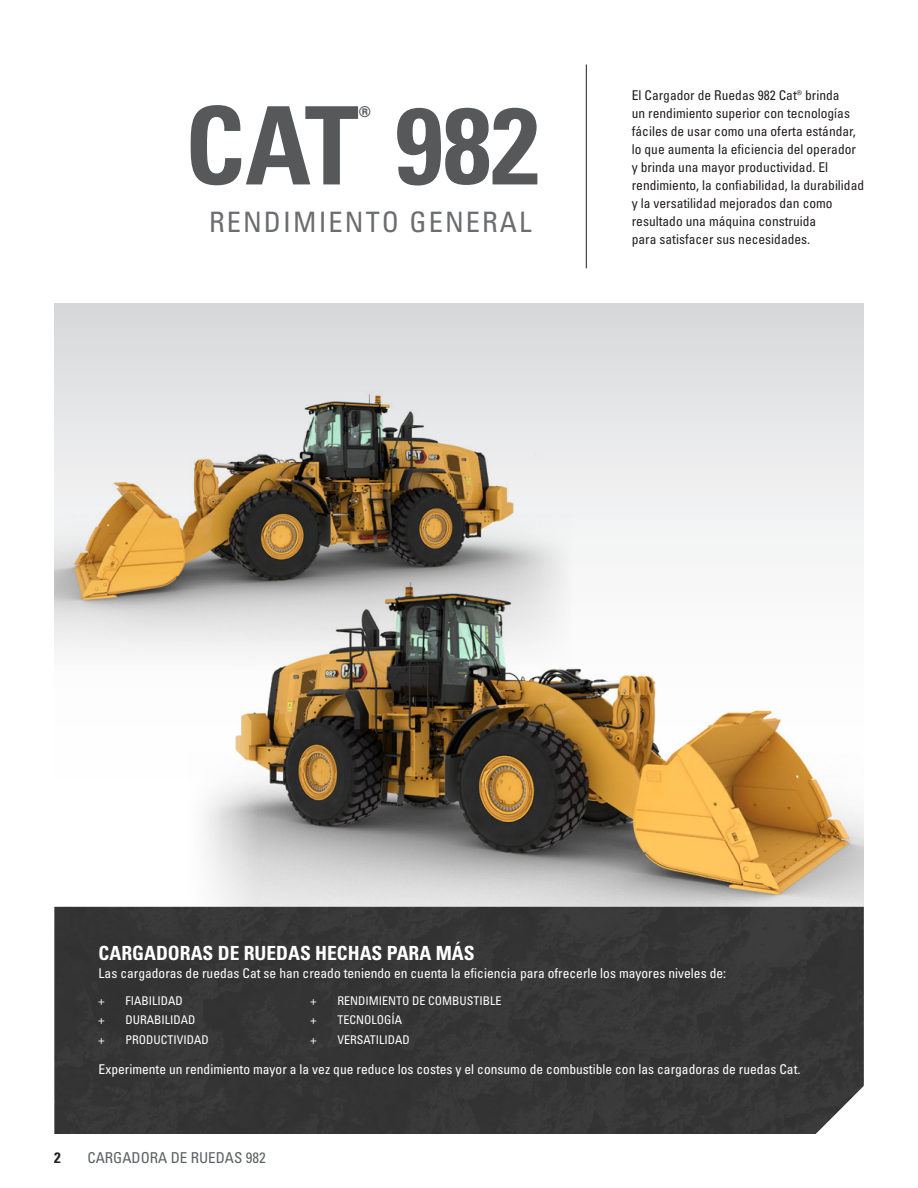
<style>
.page{position:relative;width:918px;height:1188px;background:#fff}
.page>*{position:absolute;margin:0;border:0;box-sizing:border-box;transform-origin:0 0}
.t1{font:108.3px "Univers LTCYR 67 Bold Cond";color:#57585a}
.t2{font:30.45px "Univers LTCYR 67 Bold Cond";color:#57585a}
.t3{font:condensed 28.2px "Univers LTCYR 57";letter-spacing:.075em;color:#6c6d70}
.t4{font:19.5px "Univers LTCYR 67 Bold Cond";color:#fff}
.t5{font:condensed 15px "Univers LTCYR 57";color:#5d6163}
.t6{font:15px "Univers LTCYR 67 Bold Cond";color:#231f20}
.t7{font:condensed 13.5px/18px "Univers LTCYR 57";color:#231f20}
.t8{font:condensed 13.5px "Univers LTCYR 57";color:#fff}
.t9{font:condensed 12px "Univers LTCYR 57";color:#fff}
</style>
<div class="page">
<div style="left:54px;top:907px;width:810px;height:227px;background:#363637"></div>
<hr style="left:586px;top:64px;width:1px;height:204px;background:#231f20">
<div style="left:587px;top:303px;width:277px;height:101px;background:#dddee0"></div>
<img style="left:153px;top:404px;width:711px;height:503px">
<img style="left:54px;top:303px;width:533px;height:367px">
<h1 class="t1" style="left:185px;top:80px;width:356px">CAT 982</h1>
<h2 class="t2" style="left:359px;top:99px;width:14px">®</h2>
<h3 class="t3" style="left:209px;top:204px;width:324px">RENDIMIENTO GENERAL</h3>
<p class="t7" style="left:632px;top:86px;width:234px">El Cargador de Ruedas 982 Cat® brinda<br>un rendimiento superior con tecnologías fáciles de usar como una oferta estándar, lo que aumenta la eficiencia del operador y brinda una mayor productividad. El rendimiento, la confiabilidad, la durabilidad y la versatilidad mejorados dan como resultado una máquina construida<br>para satisfacer sus necesidades.</p>
<h3 class="t4" style="left:99px;top:941px;width:378px">CARGADORAS DE RUEDAS HECHAS PARA MÁS</h3>
<p class="t8" style="left:99px;top:964px;width:629px">Las cargadoras de ruedas Cat se han creado teniendo en cuenta la eficiencia para ofrecerle los mayores niveles de:</p>
<p class="t9" style="left:99px;top:993px;width:7px">+</p>
<p class="t9" style="left:126px;top:993px;width:59px">FIABILIDAD</p>
<p class="t9" style="left:99px;top:1012px;width:7px">+</p>
<p class="t9" style="left:126px;top:1012px;width:71px">DURABILIDAD</p>
<p class="t9" style="left:99px;top:1032px;width:7px">+</p>
<p class="t9" style="left:126px;top:1032px;width:85px">PRODUCTIVIDAD</p>
<p class="t9" style="left:310px;top:993px;width:7px">+</p>
<p class="t9" style="left:338px;top:993px;width:166px">RENDIMIENTO DE COMBUSTIBLE</p>
<p class="t9" style="left:310px;top:1012px;width:7px">+</p>
<p class="t9" style="left:338px;top:1012px;width:66px">TECNOLOGÍA</p>
<p class="t9" style="left:310px;top:1032px;width:7px">+</p>
<p class="t9" style="left:338px;top:1032px;width:74px">VERSATILIDAD</p>
<p class="t8" style="left:99px;top:1060px;width:703px">Experimente un rendimiento mayor a la vez que reduce los costes y el consumo de combustible con las cargadoras de ruedas Cat.</p>
<p class="t6" style="left:54px;top:1148px;width:8px">2</p>
<p class="t5" style="left:87px;top:1148px;width:180px">CARGADORA DE RUEDAS 982</p>
</div>
